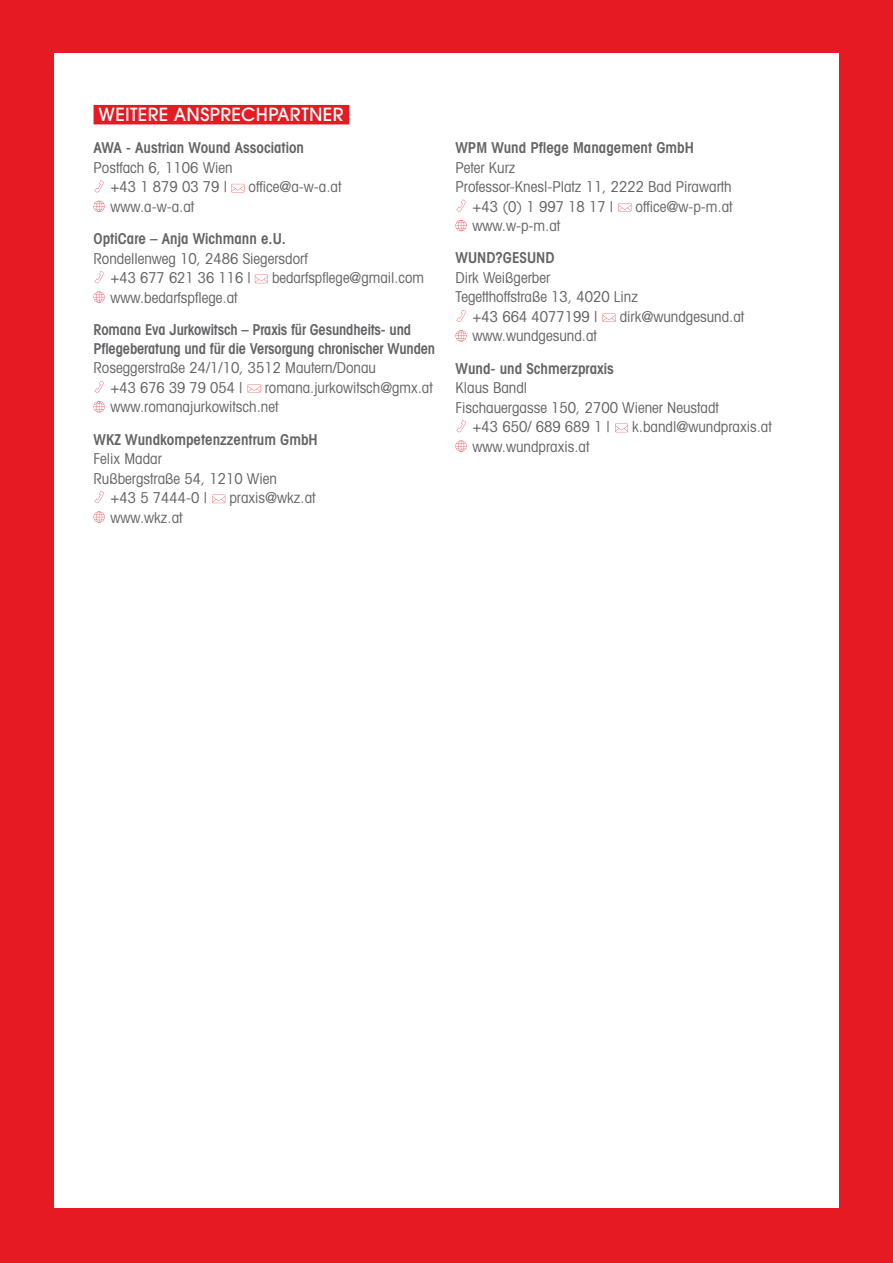
<style>
.page{position:relative;width:893px;height:1263px;background:#e51a23}
.page>*{position:absolute;margin:0;border:0;box-sizing:border-box;transform-origin:0 0}
.t1{font:500 18px "Avant Garde";letter-spacing:.02em;color:#fff}
.t2{font:condensed 15px/19.5px "Avant Garde";color:#636366}
.t3{font:600 condensed 15px/19.2px "Avant Garde";color:#636366}
</style>
<div class="page">
<div style="left:54px;top:53px;width:785px;height:1155px;background:#fff"></div>
<div style="left:94px;top:105px;width:255px;height:19px;background:#e51a23"></div>
<svg style="left:95px;top:180px;width:9px;height:12px"></svg>
<svg style="left:231px;top:184px;width:13px;height:8px"></svg>
<svg style="left:94px;top:201px;width:11px;height:11px"></svg>
<svg style="left:95px;top:271px;width:9px;height:12px"></svg>
<svg style="left:255px;top:275px;width:13px;height:8px"></svg>
<svg style="left:94px;top:291px;width:11px;height:12px"></svg>
<svg style="left:95px;top:381px;width:9px;height:12px"></svg>
<svg style="left:248px;top:384px;width:13px;height:9px"></svg>
<svg style="left:94px;top:401px;width:11px;height:11px"></svg>
<svg style="left:95px;top:491px;width:9px;height:12px"></svg>
<svg style="left:212px;top:495px;width:13px;height:8px"></svg>
<svg style="left:94px;top:511px;width:11px;height:12px"></svg>
<svg style="left:456px;top:200px;width:10px;height:12px"></svg>
<svg style="left:618px;top:203px;width:13px;height:9px"></svg>
<svg style="left:455px;top:220px;width:12px;height:11px"></svg>
<svg style="left:456px;top:310px;width:10px;height:12px"></svg>
<svg style="left:602px;top:313px;width:13px;height:9px"></svg>
<svg style="left:455px;top:330px;width:12px;height:11px"></svg>
<svg style="left:456px;top:420px;width:10px;height:12px"></svg>
<svg style="left:615px;top:424px;width:13px;height:8px"></svg>
<svg style="left:455px;top:441px;width:12px;height:11px"></svg>
<p class="t1" style="left:98px;top:104px;width:247px">WEITERE ANSPRECHPARTNER</p>
<p class="t3" style="left:94px;top:138px;width:212px">AWA - Austrian Wound Association</p>
<p class="t2" style="left:111px;top:157px;width:124px;text-indent:-17px">Postfach 6, 1106 Wien +43 1 879 03 79 |</p>
<p class="t2" style="left:249px;top:177px;width:94px">office@a-w-a.at</p>
<p class="t2" style="left:111px;top:196px;width:85px">www.a-w-a.at</p>
<p class="t3" style="left:94px;top:229px;width:194px">OptiCare – Anja Wichmann e.U.</p>
<p class="t2" style="left:111px;top:248px;width:199px;text-indent:-17px">Rondellenweg 10, 2486 Siegersdorf +43 677 621 36 116 |</p>
<p class="t2" style="left:272px;top:268px;width:154px">bedarfspflege@gmail.com</p>
<p class="t2" style="left:111px;top:287px;width:128px">www.bedarfspflege.at</p>
<p class="t3" style="left:94px;top:319px;width:343px">Romana Eva Jurkowitsch – Praxis für Gesundheits- und<br>Pflegeberatung und für die Versorgung chronischer Wunden</p>
<p class="t2" style="left:111px;top:358px;width:267px;text-indent:-17px">Roseggerstraße 24/1/10, 3512 Mautern/Donau +43 676 39 79 054 |</p>
<p class="t2" style="left:111px;top:377px;width:324px;text-indent:154px">romana.jurkowitsch@gmx.at www.romanajurkowitsch.net</p>
<p class="t3" style="left:94px;top:429px;width:226px">WKZ Wundkompetenzzentrum GmbH</p>
<p class="t2" style="left:94px;top:449px;width:70px">Felix Madar</p>
<p class="t2" style="left:94px;top:468px;width:185px">Rußbergstraße 54, 1210 Wien</p>
<p class="t2" style="left:111px;top:488px;width:98px">+43 5 7444-0 |</p>
<p class="t2" style="left:229px;top:488px;width:88px">praxis@wkz.at</p>
<p class="t2" style="left:111px;top:507px;width:73px">www.wkz.at</p>
<p class="t3" style="left:455px;top:138px;width:240px">WPM Wund Pflege Management GmbH</p>
<p class="t2" style="left:455px;top:157px;width:61px">Peter Kurz</p>
<p class="t2" style="left:455px;top:177px;width:278px">Professor-Knesl-Platz 11, 2222 Bad Pirawarth</p>
<p class="t2" style="left:472px;top:196px;width:142px">+43 (0) 1 997 18 17 |</p>
<p class="t2" style="left:635px;top:196px;width:98px">office@w-p-m.at</p>
<p class="t2" style="left:472px;top:216px;width:89px">www.w-p-m.at</p>
<p class="t3" style="left:455px;top:248px;width:101px">WUND?GESUND</p>
<p class="t2" style="left:455px;top:267px;width:96px">Dirk Weißgerber</p>
<p class="t2" style="left:455px;top:287px;width:184px">Tegetthoffstraße 13, 4020 Linz</p>
<p class="t2" style="left:472px;top:306px;width:126px">+43 664 4077199 |</p>
<p class="t2" style="left:620px;top:306px;width:126px">dirk@wundgesund.at</p>
<p class="t2" style="left:472px;top:326px;width:126px">www.wundgesund.at</p>
<p class="t3" style="left:455px;top:358px;width:160px">Wund- und Schmerzpraxis</p>
<p class="t2" style="left:455px;top:378px;width:73px">Klaus Bandl</p>
<p class="t2" style="left:455px;top:397px;width:265px">Fischauergasse 150, 2700 Wiener Neustadt</p>
<p class="t2" style="left:472px;top:417px;width:139px">+43 650/ 689 689 1 |</p>
<p class="t2" style="left:632px;top:417px;width:141px">k.bandl@wundpraxis.at</p>
<p class="t2" style="left:472px;top:436px;width:118px">www.wundpraxis.at</p>
</div>
